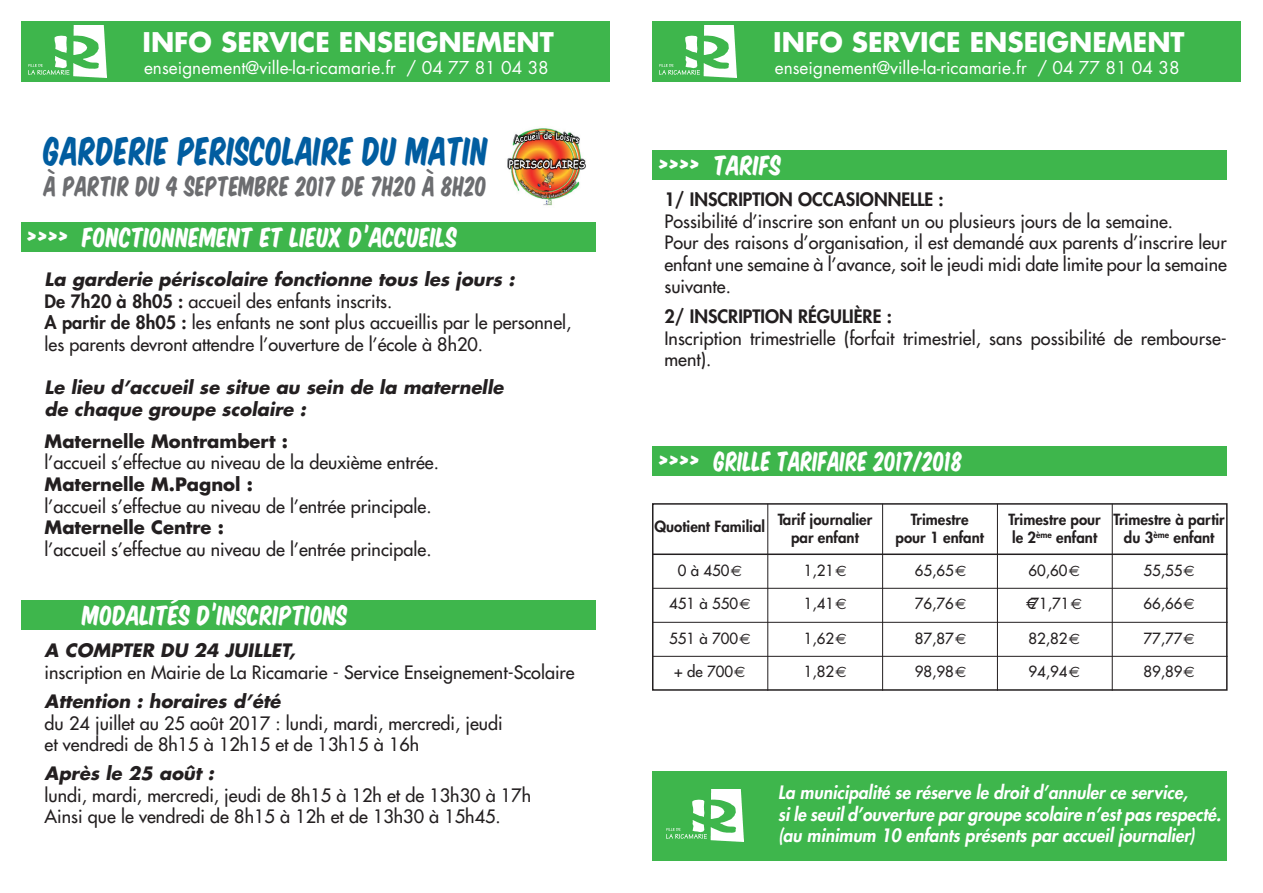
<style>
.page{position:relative;width:1263px;height:893px;background:#fff}
.page>*{position:absolute;margin:0;border:0;box-sizing:border-box;transform-origin:0 0}
.t1{font:36.75px "Komika Title";color:#015da0}
.t2{font:700 26.4px "Futura";color:#fff}
.t3{font:25.95px "Komika Title";color:#6c6d70}
.t4{font:25.5px "Komika Title";color:#fff;scale:1.1 1}
.t5{font:25.5px "Komika Title";color:#fff}
.t6{font:18px/21.6px "Futura";color:#231f20;text-align:justify}
.t7{font:italic 700 18px "Futura";color:#231f20}
.t8{font:italic 800 18px "Futura";color:#fff;scale:.96 1}
.t9{font:700 18px "Futura";color:#231f20}
.t10{font:800 18px "Futura";color:#231f20}
.t11{font:17.25px "Futura";color:#fff}
.t12{font:15px "Futura";color:#231f20}
.t13{font:800 15px/18px "Futura";color:#231f20;text-align:center}
.s1{font-weight:800}
.s2{font-family:"Euro Sans"}
</style>
<div class="page">
<img style="left:507px;top:128px;width:79px;height:78px">
<div style="left:21px;top:600px;width:574px;height:30px;background:#3eb64c"></div>
<div style="left:21px;top:223px;width:574px;height:29px;background:#3eb64c"></div>
<div style="left:21px;top:21px;width:589px;height:61px;background:#3eb64c"></div>
<img style="left:29px;top:26px;width:77px;height:52px">
<div style="left:653px;top:150px;width:574px;height:30px;background:#3eb64c"></div>
<div style="left:653px;top:446px;width:574px;height:30px;background:#3eb64c"></div>
<div style="left:652px;top:21px;width:589px;height:61px;background:#3eb64c"></div>
<img style="left:660px;top:26px;width:77px;height:52px">
<div style="left:653px;top:771px;width:574px;height:89px;background:#3eb64c"></div>
<img style="left:667px;top:789px;width:77px;height:52px">
<div style="left:652px;top:503px;width:575px;height:188px;border:2px solid #231f20"></div>
<hr style="left:767px;top:504px;width:1px;height:187px;background:#231f20">
<hr style="left:882px;top:504px;width:1px;height:187px;background:#231f20">
<hr style="left:997px;top:504px;width:1px;height:187px;background:#231f20">
<hr style="left:1112px;top:504px;width:1px;height:187px;background:#231f20">
<hr style="left:652px;top:553px;width:575px;height:2px;background:#231f20">
<hr style="left:652px;top:588px;width:575px;height:1px;background:#231f20">
<hr style="left:652px;top:622px;width:575px;height:1px;background:#231f20">
<hr style="left:652px;top:656px;width:575px;height:1px;background:#231f20">
<p class="t2" style="left:142px;top:25px;width:413px">INFO SERVICE ENSEIGNEMENT</p>
<p class="t11" style="left:144px;top:57px;width:406px">enseignement@ville-la-ricamarie.fr / 04 77 81 04 38</p>
<p class="t1" style="left:45px;top:124px;width:446px">GARDERIE PERISCOLAIRE DU MATIN</p>
<p class="t3" style="left:45px;top:167px;width:444px">À PARTIR DU 4 SEPTEMBRE 2017 DE 7H20 À 8H20</p>
<p class="t4" style="left:28px;top:217px;width:39px">&gt;&gt;&gt;&gt;</p>
<p class="t4" style="left:83px;top:218px;width:342px">FONCTIONNEMENT ET LIEUX D’ACCUEILS</p>
<p class="t7" style="left:45px;top:267px;width:471px">La garderie périscolaire fonctionne tous les jours :</p>
<p class="t6" style="left:45px;top:290px;width:349px"><span class="s1">De 7h20 à 8h05 :</span> accueil des enfants inscrits.</p>
<p class="t6" style="left:45px;top:312px;width:528px"><span class="s1">A partir de 8h05 :</span> les enfants ne sont plus accueillis par le personnel,</p>
<p class="t6" style="left:45px;top:334px;width:440px">les parents devront attendre l’ouverture de l’école à 8h20.</p>
<p class="t7" style="left:45px;top:375px;width:460px">Le lieu d’accueil se situe au sein de la maternelle</p>
<p class="t7" style="left:45px;top:397px;width:263px">de chaque groupe scolaire :</p>
<p class="t9" style="left:45px;top:429px;width:245px">Maternelle Montrambert :</p>
<p class="t6" style="left:45px;top:452px;width:396px">l’accueil s’effectue au niveau de la deuxième entrée.</p>
<p class="t9" style="left:45px;top:472px;width:210px">Maternelle M.Pagnol :</p>
<p class="t6" style="left:45px;top:495px;width:388px">l’accueil s’effectue au niveau de l’entrée principale.</p>
<p class="t9" style="left:45px;top:516px;width:181px">Maternelle Centre :</p>
<p class="t6" style="left:45px;top:538px;width:388px">l’accueil s’effectue au niveau de l’entrée principale.</p>
<p class="t4" style="left:83px;top:596px;width:243px">MODALITÉS D’INSCRIPTIONS</p>
<p class="t7" style="left:45px;top:638px;width:252px">A COMPTER DU 24 JUILLET,</p>
<p class="t6" style="left:45px;top:661px;width:531px">inscription en Mairie de La Ricamarie - Service Enseignement-Scolaire</p>
<p class="t7" style="left:45px;top:689px;width:237px">Attention : horaires d’été</p>
<p class="t6" style="left:45px;top:712px;width:460px">du 24 juillet au 25 août 2017 : lundi, mardi, mercredi, jeudi</p>
<p class="t6" style="left:45px;top:734px;width:376px">et vendredi de 8h15 à 12h15 et de 13h15 à 16h</p>
<p class="t7" style="left:45px;top:761px;width:171px">Après le 25 août :</p>
<p class="t6" style="left:45px;top:784px;width:488px">lundi, mardi, mercredi, jeudi de 8h15 à 12h et de 13h30 à 17h</p>
<p class="t6" style="left:45px;top:806px;width:458px">Ainsi que le vendredi de 8h15 à 12h et de 13h30 à 15h45.</p>
<p class="t2" style="left:773px;top:25px;width:413px">INFO SERVICE ENSEIGNEMENT</p>
<p class="t11" style="left:775px;top:57px;width:406px">enseignement@ville-la-ricamarie.fr / 04 77 81 04 38</p>
<p class="t4" style="left:659px;top:145px;width:39px">&gt;&gt;&gt;&gt;</p>
<p class="t4" style="left:714px;top:146px;width:63px">TARIFS</p>
<p class="t10" style="left:664px;top:188px;width:281px">1/ INSCRIPTION OCCASIONNELLE :</p>
<p class="t6" style="left:664px;top:210px;width:510px">Possibilité d’inscrire son enfant un ou plusieurs jours de la semaine.</p>
<p class="t6" style="left:664px;top:232px;width:564px">Pour des raisons d’organisation, il est demandé aux parents d’inscrire leur enfant une semaine à l’avance, soit le jeudi midi date limite pour la semaine suivante.</p>
<p class="t10" style="left:664px;top:305px;width:229px">2/ INSCRIPTION RÉGULIÈRE :</p>
<p class="t6" style="left:664px;top:327px;width:564px">Inscription trimestrielle (forfait trimestriel, sans possibilité de rembourse&shy;ment).</p>
<p class="t4" style="left:659px;top:441px;width:39px">&gt;&gt;&gt;&gt;</p>
<p class="t5" style="left:714px;top:442px;width:250px">GRILLE TARIFAIRE 2017/2018</p>
<p class="t13" style="left:654px;top:517px;width:112px">Quotient Familial</p>
<p class="t13" style="left:778px;top:511px;width:96px">Tarif journalier par enfant</p>
<p class="t13" style="left:911px;top:511px;width:59px">Trimestre</p>
<p class="t13" style="left:895px;top:529px;width:90px">pour 1 enfant</p>
<p class="t13" style="left:1008px;top:511px;width:94px">Trimestre pour</p>
<p class="t13" style="left:1012px;top:529px;width:87px">le 2<sup>ème</sup> enfant</p>
<p class="t13" style="left:1113px;top:511px;width:113px">Trimestre à partir du 3<sup>ème</sup> enfant</p>
<p class="t12" style="left:678px;top:561px;width:66px">0 à 450<span class="s2">E</span></p>
<p class="t12" style="left:804px;top:561px;width:44px">1,21<span class="s2">E</span></p>
<p class="t12" style="left:915px;top:561px;width:53px">65,65<span class="s2">E</span></p>
<p class="t12" style="left:1028px;top:561px;width:53px">60,60<span class="s2">E</span></p>
<p class="t12" style="left:1143px;top:561px;width:53px">55,55<span class="s2">E</span></p>
<p class="t12" style="left:669px;top:594px;width:83px">451 à 550<span class="s2">E</span></p>
<p class="t12" style="left:804px;top:594px;width:44px">1,41<span class="s2">E</span></p>
<p class="t12" style="left:915px;top:594px;width:53px">76,76<span class="s2">E</span></p>
<p class="t12" style="left:1026px;top:594px;width:57px">€71,71<span class="s2">E</span></p>
<p class="t12" style="left:1143px;top:594px;width:53px">66,66<span class="s2">E</span></p>
<p class="t12" style="left:669px;top:629px;width:83px">551 à 700<span class="s2">E</span></p>
<p class="t12" style="left:804px;top:629px;width:44px">1,62<span class="s2">E</span></p>
<p class="t12" style="left:915px;top:629px;width:53px">87,87<span class="s2">E</span></p>
<p class="t12" style="left:1028px;top:629px;width:53px">82,82<span class="s2">E</span></p>
<p class="t12" style="left:1143px;top:629px;width:53px">77,77<span class="s2">E</span></p>
<p class="t12" style="left:674px;top:662px;width:73px">+ de 700<span class="s2">E</span></p>
<p class="t12" style="left:804px;top:662px;width:44px">1,82<span class="s2">E</span></p>
<p class="t12" style="left:915px;top:662px;width:53px">98,98<span class="s2">E</span></p>
<p class="t12" style="left:1028px;top:662px;width:53px">94,94<span class="s2">E</span></p>
<p class="t12" style="left:1143px;top:662px;width:53px">89,89<span class="s2">E</span></p>
<p class="t8" style="left:778px;top:781px;width:428px">La municipalité se réserve le droit d’annuler ce service,</p>
<p class="t8" style="left:778px;top:803px;width:463px">si le seuil d’ouverture par groupe scolaire n’est pas respecté.</p>
<p class="t8" style="left:778px;top:824px;width:436px">(au minimum 10 enfants présents par accueil journalier)</p>
</div>
